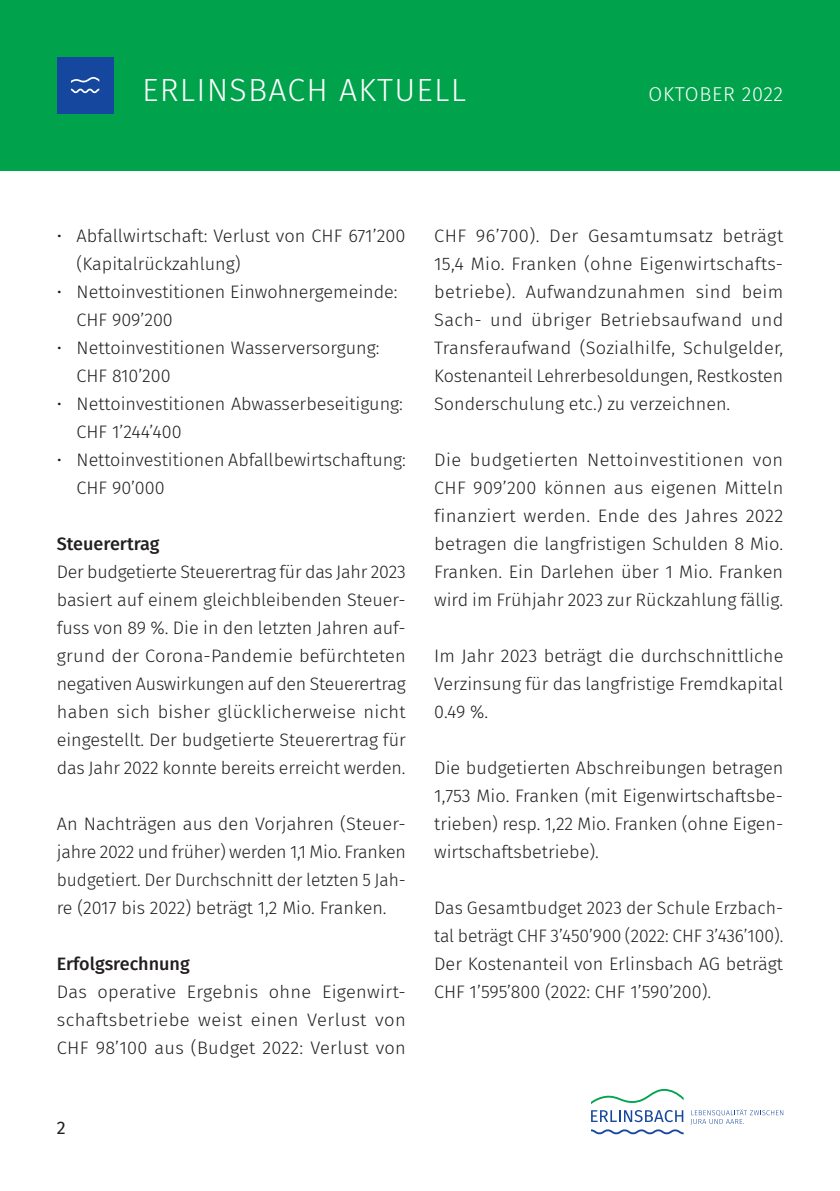
<style>
.page{position:relative;width:840px;height:1191px;background:#fff}
.page>*{position:absolute;margin:0;border:0;box-sizing:border-box;transform-origin:0 0}
.t1{font:300 32px "Fira Sans";letter-spacing:.04em;color:#fff}
.t2{font:300 20px "Fira Sans";letter-spacing:.04em;color:#fff}
.t3{font:300 18px/28px "Fira Sans";color:#231f20;text-align:justify}
.t4{font:500 18px "Fira Sans";color:#231f20}
.t5{font:18px "Fira Sans";color:#231f20}
</style>
<div class="page">
<svg style="left:591px;top:1129px;width:92px;height:5px"></svg>
<svg style="left:591px;top:1089px;width:92px;height:15px"></svg>
<svg style="left:691px;top:1109px;width:91px;height:15px"></svg>
<svg style="left:591px;top:1110px;width:92px;height:12px"></svg>
<div style="left:0;top:0;width:839px;height:170px;background:#00a34c"></div>
<div style="left:57px;top:57px;width:56px;height:56px;background:#16479e"></div>
<svg style="left:71px;top:89px;width:28px;height:4px"></svg>
<svg style="left:71px;top:77px;width:28px;height:6px"></svg>
<h1 class="t1" style="left:142px;top:67px;width:325px">ERLINSBACH AKTUELL</h1>
<p class="t2" style="left:648px;top:79px;width:136px">OKTOBER 2022</p>
<p class="t3" style="left:77px;top:222px;width:330px;text-indent:-20px">• Abfallwirtschaft: Verlust von CHF 671’200 (Kapitalrückzahlung)</p>
<p class="t3" style="left:77px;top:278px;width:322px;text-indent:-20px">• Nettoinvestitionen Einwohnergemeinde:<br>CHF 909’200</p>
<p class="t3" style="left:77px;top:334px;width:304px;text-indent:-20px">• Nettoinvestitionen Wasserversorgung:<br>CHF 810’200</p>
<p class="t3" style="left:77px;top:390px;width:328px;text-indent:-20px">• Nettoinvestitionen Abwasserbeseitigung:<br>CHF 1’244’400</p>
<p class="t3" style="left:77px;top:446px;width:330px;text-indent:-20px">• Nettoinvestitionen Abfallbewirtschaftung:<br>CHF 90’000</p>
<p class="t4" style="left:57px;top:529px;width:104px">Steuerertrag</p>
<p class="t3" style="left:57px;top:558px;width:350px">Der budgetierte Steuerertrag für das Jahr 2023 basiert auf einem gleichbleibenden Steuer&shy;fuss von 89 %. Die in den letzten Jahren auf&shy;grund der Corona-Pandemie befürchteten negativen Auswirkungen auf den Steuerertrag haben sich bisher glücklicherweise nicht eingestellt. Der budgetierte Steuerertrag für das Jahr 2022 konnte bereits erreicht werden.</p>
<p class="t3" style="left:57px;top:810px;width:350px">An Nachträgen aus den Vorjahren (Steuer&shy;jahre 2022 und früher) werden 1,1 Mio. Franken budgetiert. Der Durchschnitt der letzten 5 Jah&shy;re (2017 bis 2022) beträgt 1,2 Mio. Franken.</p>
<p class="t4" style="left:57px;top:949px;width:134px">Erfolgsrechnung</p>
<p class="t3" style="left:57px;top:978px;width:350px">Das operative Ergebnis ohne Eigenwirt&shy;schaftsbetriebe weist einen Verlust von CHF 98’100 aus (Budget 2022: Verlust von</p>
<p class="t5" style="left:57px;top:1114px;width:10px">2</p>
<p class="t3" style="left:434px;top:222px;width:350px">CHF 96’700). Der Gesamtumsatz beträgt 15,4 Mio. Franken (ohne Eigenwirtschafts&shy;betriebe). Aufwandzunahmen sind beim Sach- und übriger Betriebsaufwand und Transferaufwand (Sozialhilfe, Schulgelder, Kostenanteil Lehrerbesoldungen, Restkosten Sonderschulung etc.) zu verzeichnen.</p>
<p class="t3" style="left:434px;top:446px;width:350px">Die budgetierten Nettoinvestitionen von CHF 909’200 können aus eigenen Mitteln finanziert werden. Ende des Jahres 2022 betragen die langfristigen Schulden 8 Mio.<br>Franken. Ein Darlehen über 1 Mio. Franken wird im Frühjahr 2023 zur Rückzahlung fällig.</p>
<p class="t3" style="left:434px;top:642px;width:350px">Im Jahr 2023 beträgt die durchschnittliche Verzinsung für das langfristige Fremdkapital 0.49 %.</p>
<p class="t3" style="left:434px;top:754px;width:350px">Die budgetierten Abschreibungen betragen 1,753 Mio. Franken (mit Eigenwirtschaftsbe&shy;trieben) resp. 1,22 Mio. Franken (ohne Eigen&shy;wirtschaftsbetriebe).</p>
<p class="t3" style="left:434px;top:894px;width:350px">Das Gesamtbudget 2023 der Schule Erzbach&shy;tal beträgt CHF 3’450’900 (2022: CHF 3’436’100).<br>Der Kostenanteil von Erlinsbach AG beträgt CHF 1’595’800 (2022: CHF 1’590’200).</p>
</div>
